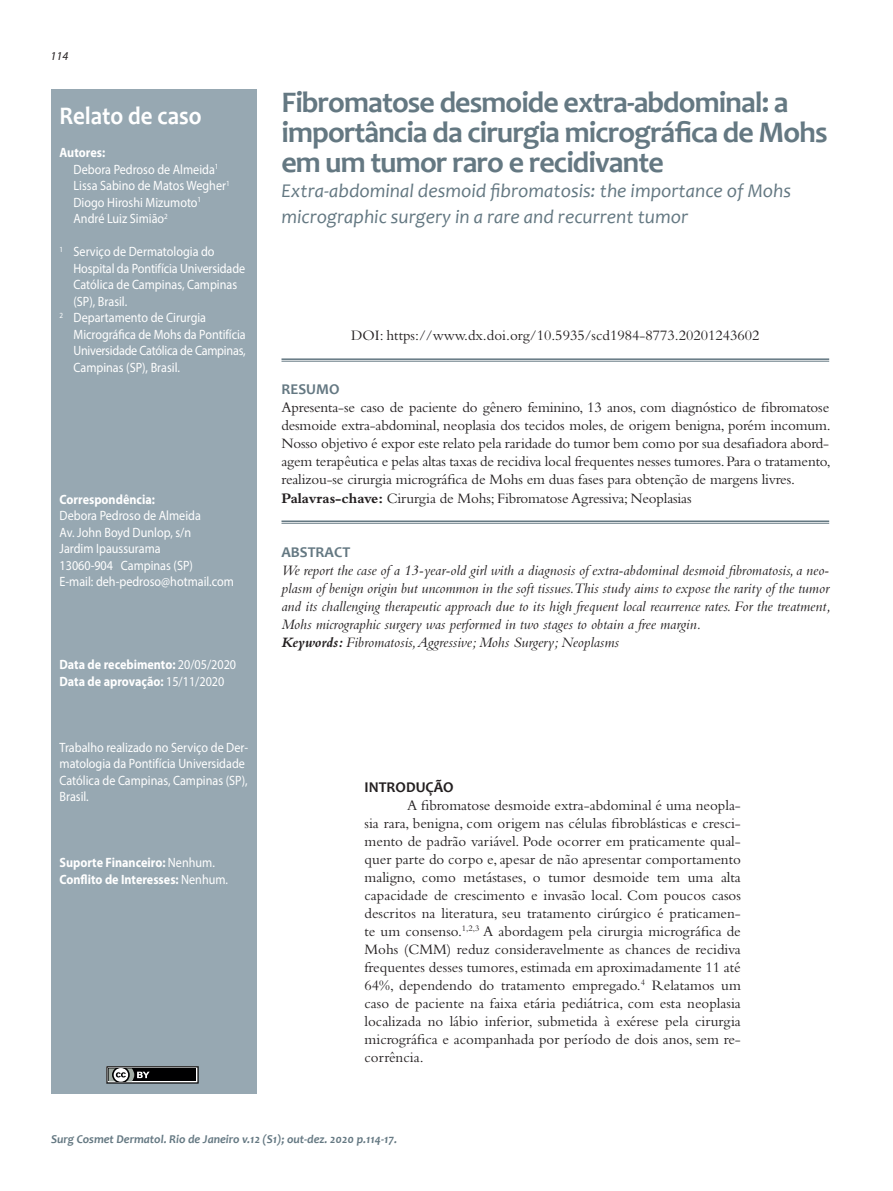
<style>
.page{position:relative;width:893px;height:1191px;background:#fff}
.page>*{position:absolute;margin:0;border:0;box-sizing:border-box;transform-origin:0 0}
.t1{font:700 30px/30px "Candara";letter-spacing:-.03em;color:#647882}
.t2{font:700 25.5px "Candara";color:#fff;scale:.9 1}
.t3{font:italic 19.5px/25.5px "Candara";color:#647882}
.t4{font:15px/18px "Bembo Std";color:#231f20;text-align:justify}
.t5{font:italic 15px/18px "Bembo Std";color:#231f20;text-align:justify}
.t6{font:700 15px "Candara";color:#647882}
.t7{font:700 15px "Candara";color:#231f20}
.t8{font:13.5px/16.5px "Myriad Pro";color:#fff;scale:.9 1}
.t9{font:700 13.5px "Myriad Pro";color:#fff;scale:.9 1}
.t10{font:italic 700 12px "Candara";color:#647882}
.t11{font:italic 12px "Myriad Pro";color:#231f20}
.s1{font-weight:400}
.s2{font-weight:700}
</style>
<div class="page">
<div style="left:51px;top:89px;width:206px;height:1004px;background:#97a8b2"></div>
<svg style="left:106px;top:1066px;width:93px;height:17px;background:#4a4b4b"></svg>
<hr style="left:281px;top:358px;width:548px;height:2px;background:#647882">
<hr style="left:281px;top:361px;width:548px;height:1px;background:#647882">
<hr style="left:281px;top:520px;width:548px;height:2px;background:#647882">
<hr style="left:281px;top:523px;width:548px;height:1px;background:#647882">
<p class="t11" style="left:51px;top:48px;width:19px">114</p>
<p class="t2" style="left:60px;top:100px;width:159px">Relato de caso</p>
<p class="t9" style="left:60px;top:145px;width:52px">Autores:</p>
<p class="t8" style="left:74px;top:161px;width:163px">Debora Pedroso de Almeida<sup>1</sup></p>
<p class="t8" style="left:74px;top:177px;width:175px">Lissa Sabino de Matos Wegher<sup>1</sup></p>
<p class="t8" style="left:74px;top:194px;width:143px">Diogo Hiroshi Mizumoto<sup>1</sup></p>
<p class="t8" style="left:74px;top:210px;width:106px">André Luiz Simião<sup>2</sup></p>
<p class="t8" style="left:74px;top:243px;width:192px;text-indent:-14px"><sup>1</sup> Serviço de Dermatologia do<br>Hospital da Pontifícia Universidade<br>Católica de Campinas, Campinas (SP), Brasil.</p>
<p class="t8" style="left:74px;top:309px;width:193px;text-indent:-14px"><sup>2</sup> Departamento de Cirurgia<br>Micrográfica de Mohs da Pontifícia<br>Universidade Católica de Campinas,<br>Campinas (SP), Brasil.</p>
<p class="t9" style="left:60px;top:492px;width:107px">Correspondência:</p>
<p class="t8" style="left:60px;top:507px;width:159px">Debora Pedroso de Almeida</p>
<p class="t8" style="left:60px;top:524px;width:148px">Av. John Boyd Dunlop, s/n</p>
<p class="t8" style="left:60px;top:540px;width:114px">Jardim Ipaussurama</p>
<p class="t8" style="left:60px;top:557px;width:150px">13060-904 Campinas (SP)</p>
<p class="t8" style="left:60px;top:573px;width:195px">E-mail: deh-pedroso@hotmail.com</p>
<p class="t9" style="left:60px;top:657px;width:198px">Data de recebimento: <span class="s1">20/05/2020</span></p>
<p class="t9" style="left:60px;top:673px;width:185px">Data de aprovação: <span class="s1">15/11/2020</span></p>
<p class="t8" style="left:60px;top:738px;width:211px">Trabalho realizado no Serviço de Der&shy;matologia da Pontifícia Universidade<br>Católica de Campinas, Campinas (SP),<br>Brasil.</p>
<p class="t9" style="left:60px;top:855px;width:174px">Suporte Financeiro: <span class="s1">Nenhum.</span></p>
<p class="t9" style="left:60px;top:871px;width:189px">Conflito de Interesses: <span class="s1">Nenhum.</span></p>
<p class="t1" style="left:281px;top:87px;width:548px">Fibromatose desmoide extra-abdominal: a importância da cirurgia micrográfica de Mohs em um tumor raro e recidivante</p>
<p class="t3" style="left:281px;top:178px;width:511px">Extra-abdominal desmoid fibromatosis: the importance of Mohs micrographic surgery in a rare and recurrent tumor</p>
<p class="t4" style="left:351px;top:326px;width:410px">DOI: https://www.dx.doi.org/10.5935/scd1984-8773.20201243602</p>
<p class="t6" style="left:281px;top:380px;width:59px">RESUMO</p>
<p class="t4" style="left:281px;top:398px;width:551px">Apresenta-se caso de paciente do gênero feminino, 13 anos, com diagnóstico de fibromatose desmoide extra-abdominal, neoplasia dos tecidos moles, de origem benigna, porém incomum.<br>Nosso objetivo é expor este relato pela raridade do tumor bem como por sua desafiadora abord&shy;agem terapêutica e pelas altas taxas de recidiva local frequentes nesses tumores. Para o tratamento, realizou-se cirurgia micrográfica de Mohs em duas fases para obtenção de margens livres.</p>
<p class="t4" style="left:281px;top:488px;width:412px"><span class="s2">Palavras-chave:</span> Cirurgia de Mohs; Fibromatose Agressiva; Neoplasias</p>
<p class="t6" style="left:281px;top:542px;width:70px">ABSTRACT</p>
<p class="t5" style="left:281px;top:560px;width:551px">We report the case of a 13-year-old girl with a diagnosis of extra-abdominal desmoid fibromatosis, a neo&shy;plasm of benign origin but uncommon in the soft tissues. This study aims to expose the rarity of the tumor and its challenging therapeutic approach due to its high frequent local recurrence rates. For the treatment, Mohs micrographic surgery was performed in two stages to obtain a free margin.</p>
<p class="t5" style="left:281px;top:632px;width:339px"><span class="s2">Keywords:</span> Fibromatosis, Aggressive; Mohs Surgery; Neoplasms</p>
<p class="t7" style="left:365px;top:778px;width:91px">INTRODUÇÃO</p>
<p class="t4" style="left:365px;top:796px;width:378px;text-indent:43px">A fibromatose desmoide extra-abdominal é uma neopla&shy;sia rara, benigna, com origem nas células fibroblásticas e cresci&shy;mento de padrão variável. Pode ocorrer em praticamente qual&shy;quer parte do corpo e, apesar de não apresentar comportamento maligno, como metástases, o tumor desmoide tem uma alta capacidade de crescimento e invasão local. Com poucos casos descritos na literatura, seu tratamento cirúrgico é praticamen&shy;te um consenso.<sup>1,2,3</sup> A abordagem pela cirurgia micrográfica de Mohs (CMM) reduz consideravelmente as chances de recidiva frequentes desses tumores, estimada em aproximadamente 11 até 64%, dependendo do tratamento empregado.<sup>4</sup> Relatamos um caso de paciente na faixa etária pediátrica, com esta neoplasia localizada no lábio inferior, submetida à exérese pela cirurgia micrográfica e acompanhada por período de dois anos, sem re&shy;corrência.</p>
<p class="t10" style="left:51px;top:1132px;width:347px">Surg Cosmet Dermatol. Rio de Janeiro v.12 (S1); out-dez. 2020 p.114-17.</p>
</div>
